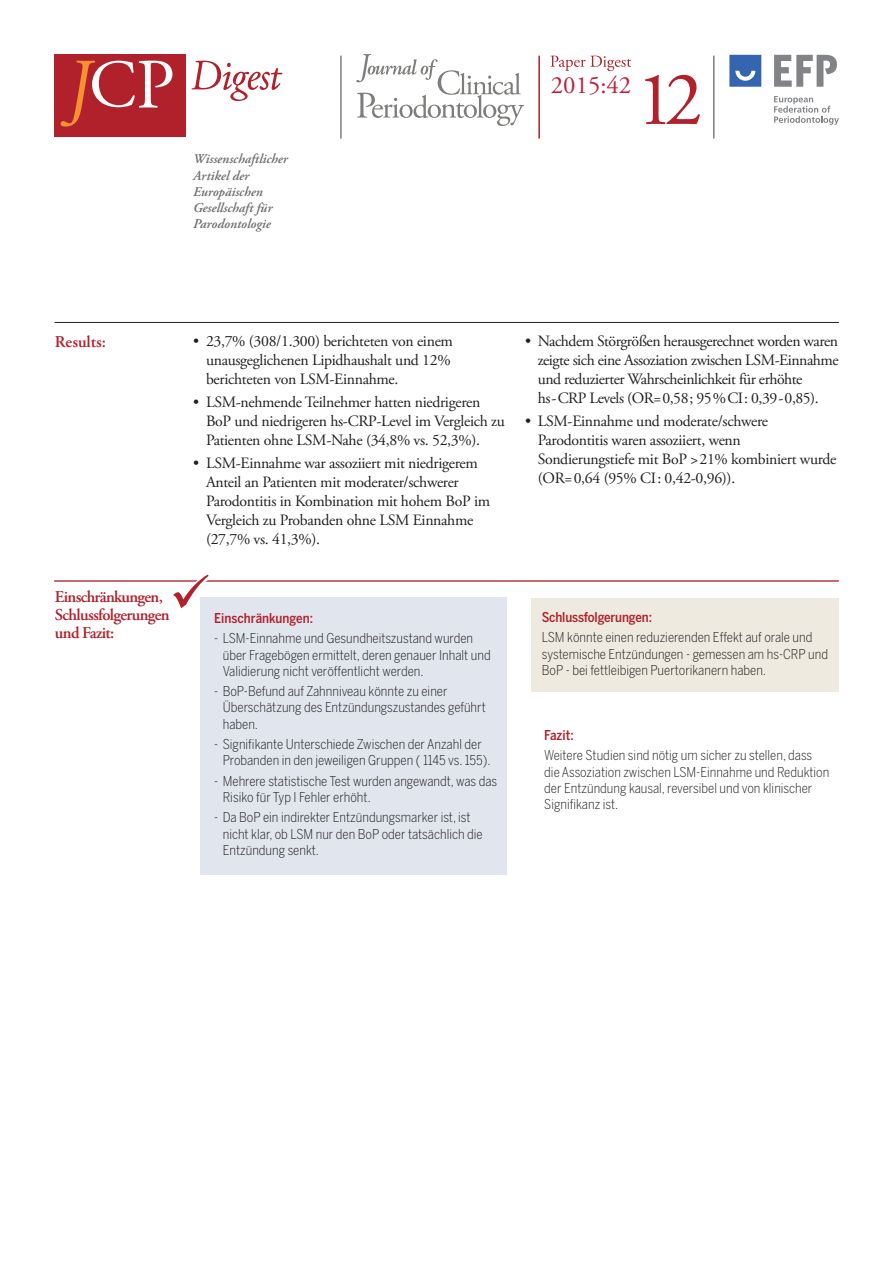
<style>
.page{position:relative;width:893px;height:1263px;background:#fff}
.page>*{position:absolute;margin:0;border:0;box-sizing:border-box;transform-origin:0 0}
.t1{font:76.65px "Adobe Garamond Pro";color:#b1212b}
.t2{font:24.75px "Adobe Garamond Pro";color:#bf1f3c}
.t3{font:600 16.5px/18px "Adobe Garamond Pro";letter-spacing:-.04em;color:#b1212b}
.t4{font:600 16.5px "Adobe Garamond Pro";color:#b1212b}
.t5{font:15.75px/18.9px "Adobe Garamond Pro";letter-spacing:-.02em;color:#231f20}
.t6{font:300 13.5px/16.2px "Benton Sans Cond";color:#231f20}
.t7{font:italic 600 13.5px/16.2px "Adobe Garamond Pro";color:#6c6d70}
.t8{font:500 13.5px "Benton Sans Cond";letter-spacing:-.01em;color:#b1212b}
</style>
<div class="page">
<hr style="left:340px;top:56px;width:2px;height:83px;background:#7c7e7a">
<hr style="left:713px;top:56px;width:1px;height:83px;background:#7c7e7a">
<hr style="left:538px;top:56px;width:2px;height:83px;background:#b1212b">
<svg style="left:356px;top:54px;width:168px;height:72px"></svg>
<svg style="left:729px;top:55px;width:32px;height:32px"></svg>
<svg style="left:774px;top:96px;width:65px;height:29px"></svg>
<svg style="left:774px;top:55px;width:63px;height:32px"></svg>
<svg style="left:550px;top:56px;width:81px;height:15px"></svg>
<svg style="left:191px;top:61px;width:91px;height:40px"></svg>
<div style="left:54px;top:54px;width:131px;height:83px;background:#b1212b"></div>
<svg style="left:60px;top:61px;width:112px;height:66px"></svg>
<hr style="left:55px;top:322px;width:784px;height:1px;background:#231f20">
<hr style="left:54px;top:580px;width:785px;height:2px;background:#b1212b">
<svg style="left:173px;top:575px;width:36px;height:33px"></svg>
<div style="left:200px;top:598px;width:307px;height:277px;background:#e0e5ee"></div>
<div style="left:531px;top:598px;width:308px;height:93px;background:#efeadf"></div>
<p class="t7" style="left:193px;top:151px;width:96px">Wissenschaftlicher<br>Artikel der<br>Europäischen<br>Gesellschaft für<br>Parodontologie</p>
<h2 class="t2" style="left:551px;top:70px;width:82px">2015:42</h2>
<h1 class="t1" style="left:636px;top:54px;width:68px">12</h1>
<p class="t4" style="left:55px;top:332px;width:53px">Results:</p>
<p class="t5" style="left:206px;top:332px;width:248px;text-indent:-13px">• 23,7% (308/1.300) berichteten von einem unausgeglichenen Lipidhaushalt und 12% berichteten von LSM-Einnahme.</p>
<p class="t5" style="left:206px;top:393px;width:300px;text-indent:-13px">• LSM-nehmende Teilnehmer hatten niedrigeren<br>BoP und niedrigeren hs-CRP-Level im Vergleich zu<br>Patienten ohne LSM-Nahe (34,8% vs. 52,3%).</p>
<p class="t5" style="left:206px;top:454px;width:286px;text-indent:-13px">• LSM-Einnahme war assoziiert mit niedrigerem Anteil an Patienten mit moderater/schwerer Parodontitis in Kombination mit hohem BoP im Vergleich zu Probanden ohne LSM Einnahme (27,7% vs. 41,3%).</p>
<p class="t3" style="left:55px;top:588px;width:116px">Einschränkungen,<br>Schlussfolgerungen und Fazit:</p>
<p class="t8" style="left:214px;top:610px;width:100px">Einschränkungen:</p>
<p class="t6" style="left:223px;top:630px;width:269px;text-indent:-9px">- LSM-Einnahme und Gesundheitszustand wurden über Fragebögen ermittelt, deren genauer Inhalt und<br>Validierung nicht veröffentlicht werden.</p>
<p class="t6" style="left:223px;top:683px;width:264px;text-indent:-9px">- BoP-Befund auf Zahnniveau könnte zu einer<br>Überschätzung des Entzündungszustandes geführt haben.</p>
<p class="t6" style="left:223px;top:736px;width:269px;text-indent:-9px">- Signifikante Unterschiede Zwischen der Anzahl der<br>Probanden in den jeweiligen Gruppen ( 1145 vs. 155).</p>
<p class="t6" style="left:223px;top:773px;width:276px;text-indent:-9px">- Mehrere statistische Test wurden angewandt, was das<br>Risiko für Typ I Fehler erhöht.</p>
<p class="t6" style="left:223px;top:809px;width:261px;text-indent:-9px">- Da BoP ein indirekter Entzündungsmarker ist, ist nicht klar, ob LSM nur den BoP oder tatsächlich die<br>Entzündung senkt.</p>
<p class="t5" style="left:538px;top:332px;width:302px;text-indent:-13px">• Nachdem Störgrößen herausgerechnet worden waren zeigte sich eine Assoziation zwischen LSM-Einnahme und reduzierter Wahrscheinlichkeit für erhöhte hs-CRP Levels (OR=0,58; 95%CI: 0,39-0,85).</p>
<p class="t5" style="left:538px;top:412px;width:300px;text-indent:-13px">• LSM-Einnahme und moderate/schwere Parodontitis waren assoziiert, wenn Sondierungstiefe mit BoP &gt;21% kombiniert wurde (OR=0,64 (95% CI: 0,42-0,96)).</p>
<p class="t8" style="left:542px;top:609px;width:112px">Schlussfolgerungen:</p>
<p class="t6" style="left:542px;top:629px;width:288px">LSM könnte einen reduzierenden Effekt auf orale und systemische Entzündungen - gemessen am hs-CRP und<br>BoP - bei fettleibigen Puertorikanern haben.</p>
<p class="t8" style="left:544px;top:727px;width:31px">Fazit:</p>
<p class="t6" style="left:544px;top:747px;width:287px">Weitere Studien sind nötig um sicher zu stellen, dass die Assoziation zwischen LSM-Einnahme und Reduktion der Entzündung kausal, reversibel und von klinischer Signifikanz ist.</p>
</div>
